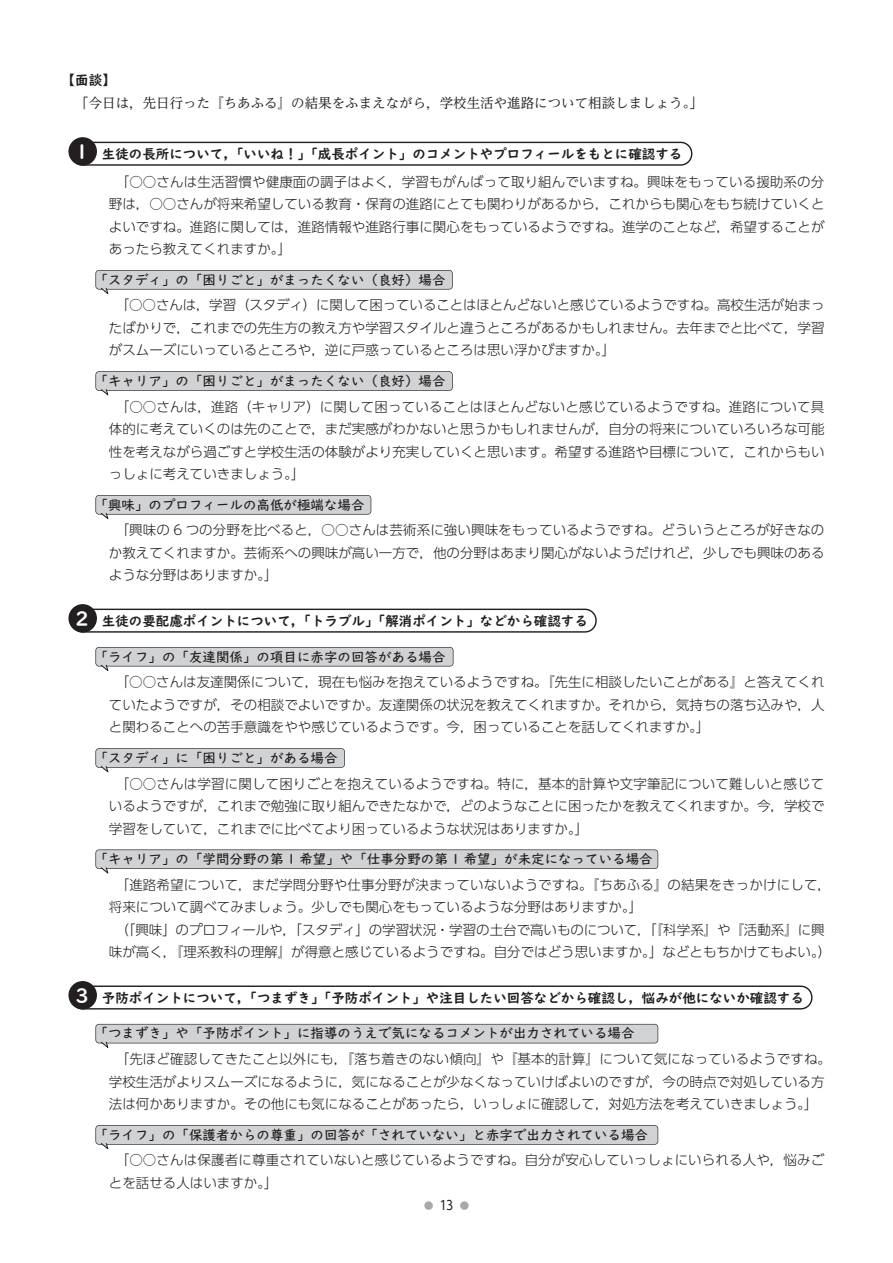
<style>
.page{position:relative;width:893px;height:1263px;background:#fff}
.page>*{position:absolute;margin:0;border:0;box-sizing:border-box;transform-origin:0 0}
.t1{font:300 13.5px/22.5px "UD Shin Go Pr 6";color:#231f20;text-align:justify}
.t2{font:500 13.5px "UD Digi Kyokasho Pro";color:#231f20}
.t3{font:700 13.5px "UD Digi Kyokasho Pro";color:#231f20}
.t4{font:13.5px "UD Reimin Pr 6";color:#231f20}
.t5{font:12.75px "UD Shin Go Pr 6";color:#231f20}
.s1{font-size:19.5px;color:#fff}
</style>
<div class="page">
<div style="left:424px;top:1201px;width:9px;height:9px;background:#a8a9ad;border-radius:50%"></div>
<div style="left:460px;top:1201px;width:9px;height:9px;background:#a8a9ad;border-radius:50%"></div>
<svg style="left:95px;top:270px;width:358px;height:24px"></svg>
<svg style="left:95px;top:371px;width:358px;height:25px"></svg>
<svg style="left:95px;top:495px;width:276px;height:24px"></svg>
<svg style="left:95px;top:647px;width:358px;height:24px"></svg>
<svg style="left:95px;top:748px;width:250px;height:25px"></svg>
<svg style="left:95px;top:849px;width:563px;height:25px"></svg>
<svg style="left:95px;top:1024px;width:563px;height:24px"></svg>
<svg style="left:95px;top:1125px;width:563px;height:25px"></svg>
<svg style="left:78px;top:142px;width:614px;height:24px"></svg>
<div style="left:68px;top:137px;width:29px;height:29px;background:#231f20;border-radius:50%"></div>
<svg style="left:86px;top:609px;width:511px;height:24px"></svg>
<div style="left:68px;top:604px;width:29px;height:29px;background:#231f20;border-radius:50%"></div>
<svg style="left:71px;top:985px;width:741px;height:24px"></svg>
<div style="left:68px;top:981px;width:29px;height:28px;background:#231f20;border-radius:50%"></div>
<p class="t3" style="left:62px;top:69px;width:55px">【面談】</p>
<p class="t4" style="left:68px;top:92px;width:636px">　「今日は，先日行った『ちあふる』の結果をふまえながら，学校生活や進路について相談しましょう。」</p>
<p class="t3" style="left:75px;top:142px;width:609px"><span class="s1">1</span> 生徒の長所について，「いいね！」「成長ポイント」のコメントやプロフィールをもとに確認する</p>
<p class="t1" style="left:109px;top:170px;width:717px">　「○○さんは生活習慣や健康面の調子はよく，学習もがんばって取り組んでいますね。興味をもっている援助系の分野は，○○さんが将来希望している教育・保育の進路にとても関わりがあるから，これからも関心をもち続けていくとよいですね。進路に関しては，進路情報や進路行事に関心をもっているようですね。進学のことなど，希望することがあったら教えてくれますか。」</p>
<p class="t2" style="left:95px;top:268px;width:352px">「スタディ」の「困りごと」がまったくない（良好）場合</p>
<p class="t1" style="left:109px;top:293px;width:717px">　「○○さんは，学習（スタディ）に関して困っていることはほとんどないと感じているようですね。高校生活が始まったばかりで，これまでの先生方の教え方や学習スタイルと違うところがあるかもしれません。去年までと比べて，学習がスムーズにいっているところや，逆に戸惑っているところは思い浮かびますか。」</p>
<p class="t2" style="left:95px;top:369px;width:352px">「キャリア」の「困りごと」がまったくない（良好）場合</p>
<p class="t1" style="left:109px;top:395px;width:717px">　「○○さんは，進路（キャリア）に関して困っていることはほとんどないと感じているようですね。進路について具体的に考えていくのは先のことで，まだ実感がわかないと思うかもしれませんが，自分の将来についていろいろな可能性を考えながら過ごすと学校生活の体験がより充実していくと思います。希望する進路や目標について，これからもいっしょに考えていきましょう。」</p>
<p class="t2" style="left:95px;top:493px;width:271px">「興味」のプロフィールの高低が極端な場合</p>
<p class="t1" style="left:109px;top:518px;width:717px">　「興味の 6 つの分野を比べると，○○さんは芸術系に強い興味をもっているようですね。どういうところが好きなのか教えてくれますか。芸術系への興味が高い一方で，他の分野はあまり関心がないようだけれど，少しでも興味のあるような分野はありますか。」</p>
<p class="t3" style="left:75px;top:609px;width:514px"><span class="s1">2</span> 生徒の要配慮ポイントについて，「トラブル」「解消ポイント」などから確認する</p>
<p class="t2" style="left:95px;top:645px;width:352px">「ライフ」の「友達関係」の項目に赤字の回答がある場合</p>
<p class="t1" style="left:109px;top:670px;width:717px">　「○○さんは友達関係について，現在も悩みを抱えているようですね。『先生に相談したいことがある』と答えてくれていたようですが，その相談でよいですか。友達関係の状況を教えてくれますか。それから，気持ちの落ち込みや，人と関わることへの苦手意識をやや感じているようです。今，困っていることを話してくれますか。」</p>
<p class="t2" style="left:95px;top:746px;width:244px">「スタディ」に「困りごと」がある場合</p>
<p class="t1" style="left:109px;top:772px;width:717px">　「○○さんは学習に関して困りごとを抱えているようですね。特に，基本的計算や文字筆記について難しいと感じているようですが，これまで勉強に取り組んできたなかで，どのようなことに困ったかを教えてくれますか。今，学校で学習をしていて，これまでに比べてより困っているような状況はありますか。」</p>
<p class="t2" style="left:95px;top:848px;width:560px">「キャリア」の「学問分野の第 1 希望」や「仕事分野の第 1 希望」が未定になっている場合</p>
<p class="t1" style="left:109px;top:873px;width:724px;text-align:left">　「進路希望について，まだ学問分野や仕事分野が決まっていないようですね。『ちあふる』の結果をきっかけにして，将来について調べてみましょう。少しでも関心をもっているような分野はありますか。」<br>　（「興味」のプロフィールや，「スタディ」の学習状況・学習の土台で高いものについて，「『科学系』や『活動系』に興味が高く，『理系教科の理解』が得意と感じているようですね。自分ではどう思いますか。」などともちかけてもよい。）</p>
<p class="t3" style="left:75px;top:986px;width:730px"><span class="s1">3</span> 予防ポイントについて，「つまずき」「予防ポイント」や注目したい回答などから確認し，悩みが他にないか確認する</p>
<p class="t2" style="left:95px;top:1022px;width:541px">「つまずき」や「予防ポイント」に指導のうえで気になるコメントが出力されている場合</p>
<p class="t1" style="left:109px;top:1047px;width:723px;text-align:left">　「先ほど確認してきたこと以外にも，『落ち着きのない傾向』や『基本的計算』について気になっているようですね。学校生活がよりスムーズになるように，気になることが少なくなっていけばよいのですが，今の時点で対処している方法は何かありますか。その他にも気になることがあったら，いっしょに確認して，対処方法を考えていきましょう。」</p>
<p class="t2" style="left:95px;top:1123px;width:555px">「ライフ」の「保護者からの尊重」の回答が「されていない」と赤字で出力されている場合</p>
<p class="t1" style="left:109px;top:1148px;width:717px">　「○○さんは保護者に尊重されていないと感じているようですね。自分が安心していっしょにいられる人や，悩みごとを話せる人はいますか。」</p>
<p class="t5" style="left:440px;top:1195px;width:14px">13</p>
</div>
